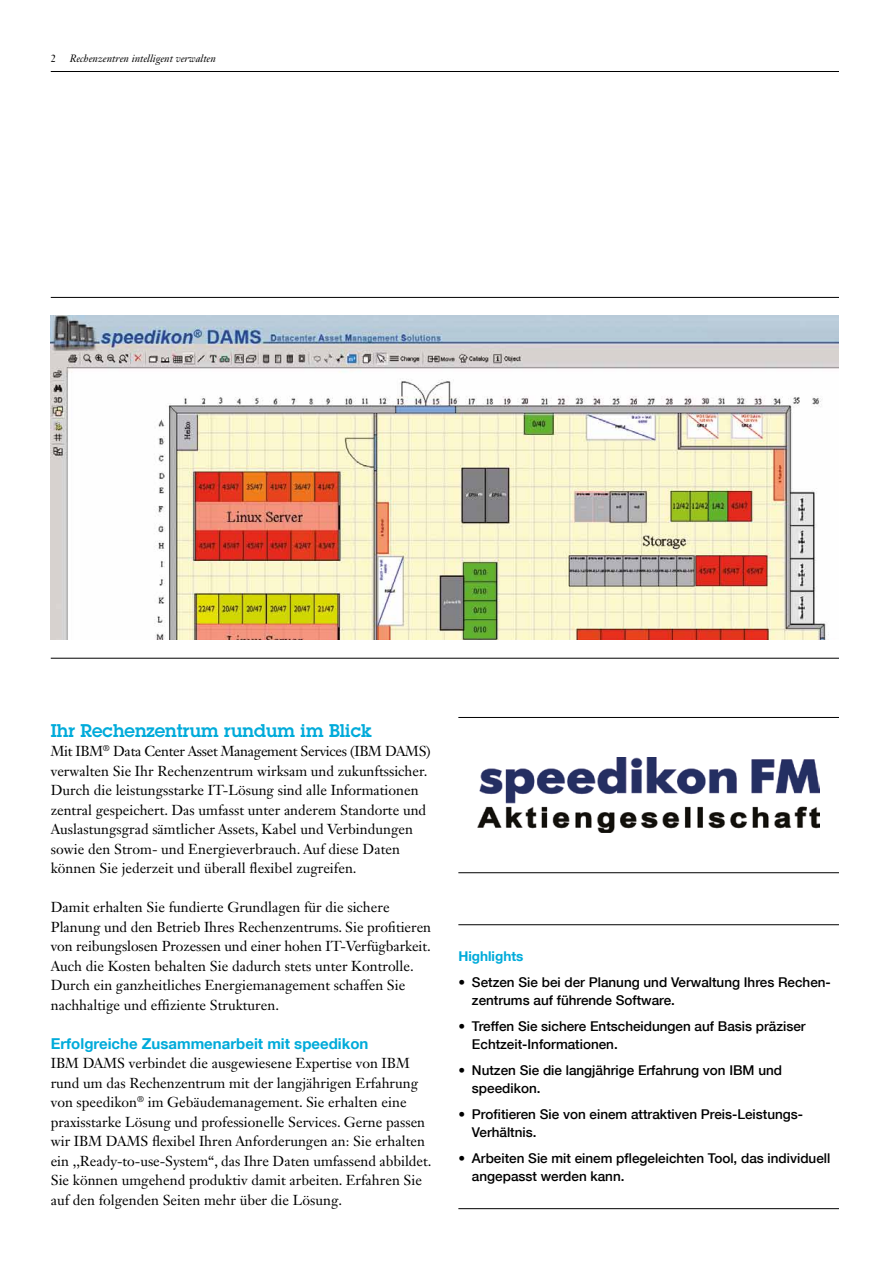
<style>
.page{position:relative;width:893px;height:1263px;background:#fff}
.page>*{position:absolute;margin:0;border:0;box-sizing:border-box;transform-origin:0 0}
.t1{font:600 18px "Lubalin Graph Std";color:#00abda}
.t2{font:700 15px "Helvetica Neue LT Com";color:#00abda}
.t3{font:14.25px/19.5px "Janson Text LT Std";color:#000}
.t4{font:500 13.5px/18px "Helvetica Neue LT Com";color:#000}
.t5{font:700 13.5px "Helvetica Neue LT Com";color:#00abda}
.t6{font:italic 10.5px "Janson Text LT Std";color:#000}
.t7{font:10.5px "Janson Text LT Std";color:#000}
</style>
<div class="page">
<hr style="left:51px;top:71px;width:788px;height:1px;background:#000">
<hr style="left:458px;top:924px;width:381px;height:1px;background:#000">
<hr style="left:458px;top:1208px;width:381px;height:1px;background:#000">
<hr style="left:51px;top:297px;width:788px;height:1px;background:#000">
<img style="left:478px;top:757px;width:341px;height:76px">
<hr style="left:458px;top:717px;width:381px;height:1px;background:#000">
<hr style="left:458px;top:872px;width:381px;height:1px;background:#000">
<hr style="left:51px;top:658px;width:788px;height:1px;background:#000">
<img style="left:51px;top:316px;width:788px;height:323px">
<p class="t7" style="left:51px;top:52px;width:7px">2</p>
<p class="t6" style="left:70px;top:52px;width:148px">Rechenzentren intelligent verwalten</p>
<p class="t1" style="left:51px;top:718px;width:323px">Ihr Rechenzentrum rundum im Blick</p>
<p class="t3" style="left:51px;top:741px;width:382px">Mit IBM<sup>®</sup> Data Center Asset Management Services (IBM DAMS) verwalten Sie Ihr Rechenzentrum wirksam und zukunftssicher.<br>Durch die leistungsstarke IT-Lösung sind alle Informationen zentral gespeichert. Das umfasst unter anderem Standorte und Auslastungsgrad sämtlicher Assets, Kabel und Verbindungen sowie den Strom- und Energieverbrauch. Auf diese Daten können Sie jederzeit und überall flexibel zugreifen.</p>
<p class="t3" style="left:51px;top:897px;width:382px">Damit erhalten Sie fundierte Grundlagen für die sichere Planung und den Betrieb Ihres Rechenzentrums. Sie profitieren von reibungslosen Prozessen und einer hohen IT-Verfügbarkeit.<br>Auch die Kosten behalten Sie dadurch stets unter Kontrolle.<br>Durch ein ganzheitliches Energiemanagement schaffen Sie nachhaltige und effiziente Strukturen.</p>
<p class="t2" style="left:51px;top:1034px;width:319px">Erfolgreiche Zusammenarbeit mit speedikon</p>
<p class="t3" style="left:51px;top:1053px;width:382px">IBM DAMS verbindet die ausgewiesene Expertise von IBM rund um das Rechenzentrum mit der langjährigen Erfahrung von speedikon<sup>®</sup> im Gebäudemanagement. Sie erhalten eine praxisstarke Lösung und professionelle Services. Gerne passen wir IBM DAMS flexibel Ihren Anforderungen an: Sie erhalten ein ,,Ready-to-use-System“, das Ihre Daten umfassend abbildet.<br>Sie können umgehend produktiv damit arbeiten. Erfahren Sie auf den folgenden Seiten mehr über die Lösung.</p>
<p class="t5" style="left:458px;top:947px;width:66px">Highlights</p>
<p class="t4" style="left:472px;top:973px;width:360px;text-indent:-14px">• Setzen Sie bei der Planung und Verwaltung Ihres Rechen&shy;zentrums auf führende Software.</p>
<p class="t4" style="left:472px;top:1017px;width:335px;text-indent:-14px">• Treffen Sie sichere Entscheidungen auf Basis präziser<br>Echtzeit-Informationen.</p>
<p class="t4" style="left:472px;top:1061px;width:312px;text-indent:-14px">• Nutzen Sie die langjährige Erfahrung von IBM und speedikon.</p>
<p class="t4" style="left:472px;top:1105px;width:333px;text-indent:-14px">• Profitieren Sie von einem attraktiven Preis-Leistungs-<br>Verhältnis.</p>
<p class="t4" style="left:472px;top:1149px;width:360px;text-indent:-14px">• Arbeiten Sie mit einem pflegeleichten Tool, das individuell angepasst werden kann.</p>
</div>
